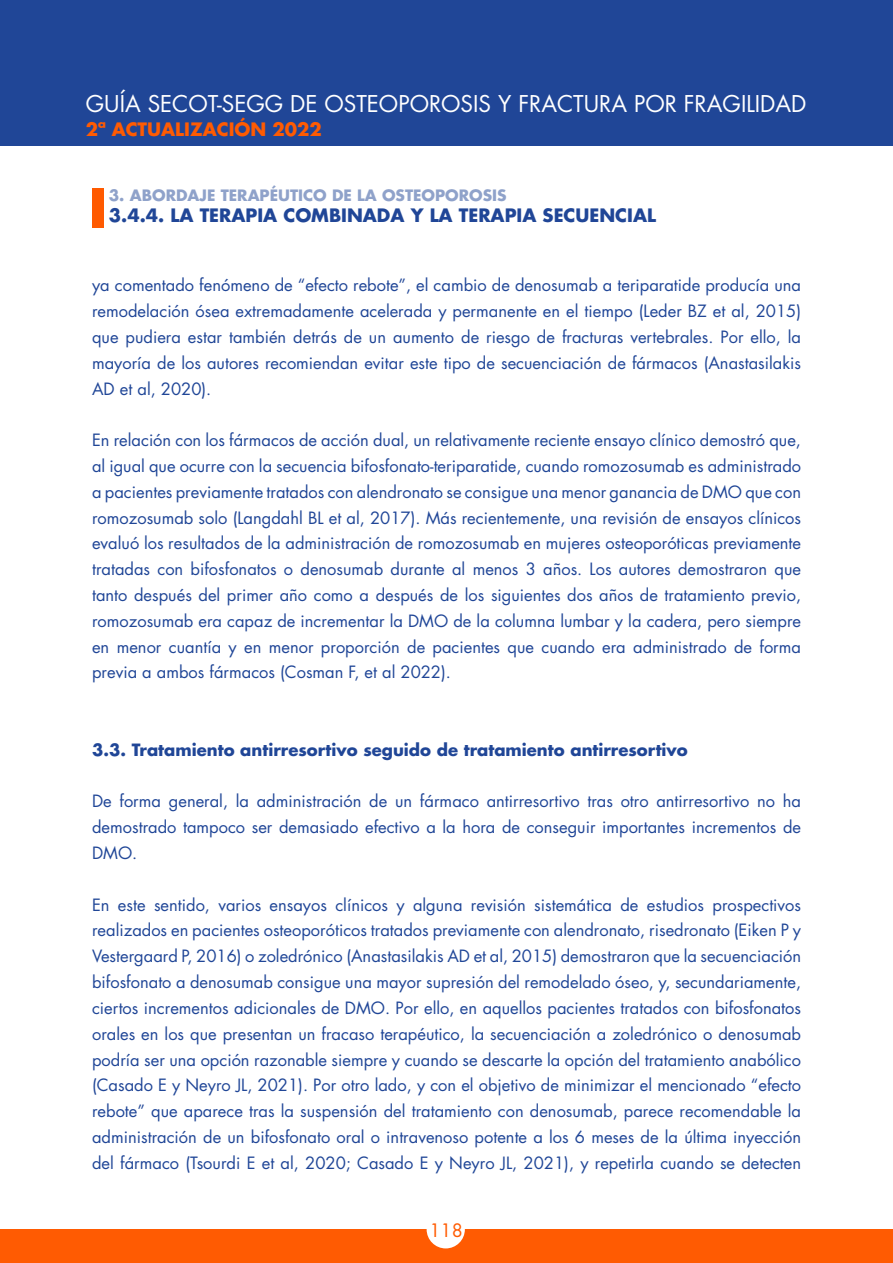
<style>
.page{position:relative;width:893px;height:1263px;background:#fff}
.page>*{position:absolute;margin:0;border:0;box-sizing:border-box;transform-origin:0 0}
.t1{font:22.5px "Futura Std";color:#fff}
.t2{font:700 18px "Futura Std";color:#204697}
.t3{font:700 18px "Futura Std";color:#ff5b02}
.t4{font:18px "Futura Std";color:#ff5b02}
.t5{font:16.5px/25.8px "Futura Std";color:#204697;text-align:justify}
.t6{font:700 16.5px "Futura Std";color:#204697}
.t7{font:700 15.3px "Futura Std";color:#8fa2ca}
</style>
<div class="page">
<div style="left:92px;top:188px;width:12px;height:40px;background:#ff5a00"></div>
<div style="left:0;top:1229px;width:893px;height:34px;background:#ff5b02"></div>
<div style="left:427px;top:1210px;width:38px;height:38px;background:#fff;border-radius:50%"></div>
<div style="left:1px;top:0;width:892px;height:145px;background:#204697"></div>
<h1 class="t1" style="left:86px;top:89px;width:722px">GUÍA SECOT-SEGG DE OSTEOPOROSIS Y FRACTURA POR FRAGILIDAD</h1>
<p class="t3" style="left:86px;top:117px;width:238px">2ª ACTUALIZACIÓN 2022</p>
<p class="t7" style="left:109px;top:185px;width:399px">3. ABORDAJE TERAPÉUTICO DE LA OSTEOPOROSIS</p>
<p class="t2" style="left:109px;top:203px;width:549px">3.4.4. LA TERAPIA COMBINADA Y LA TERAPIA SECUENCIAL</p>
<p class="t5" style="left:92px;top:272px;width:711px">ya comentado fenómeno de “efecto rebote”, el cambio de denosumab a teriparatide producía una remodelación ósea extremadamente acelerada y permanente en el tiempo (Leder BZ et al, 2015) que pudiera estar también detrás de un aumento de riesgo de fracturas vertebrales. Por ello, la mayoría de los autores recomiendan evitar este tipo de secuenciación de fármacos (Anastasilakis AD et al, 2020).</p>
<p class="t5" style="left:92px;top:427px;width:711px">En relación con los fármacos de acción dual, un relativamente reciente ensayo clínico demostró que, al igual que ocurre con la secuencia bifosfonato-teriparatide, cuando romozosumab es administrado a pacientes previamente tratados con alendronato se consigue una menor ganancia de DMO que con romozosumab solo (Langdahl BL et al, 2017). Más recientemente, una revisión de ensayos clínicos evaluó los resultados de la administración de romozosumab en mujeres osteoporóticas previamente tratadas con bifosfonatos o denosumab durante al menos 3 años. Los autores demostraron que tanto después del primer año como a después de los siguientes dos años de tratamiento previo, romozosumab era capaz de incrementar la DMO de la columna lumbar y la cadera, pero siempre en menor cuantía y en menor proporción de pacientes que cuando era administrado de forma previa a ambos fármacos (Cosman F, et al 2022).</p>
<p class="t6" style="left:92px;top:739px;width:597px">3.3. Tratamiento antirresortivo seguido de tratamiento antirresortivo</p>
<p class="t5" style="left:92px;top:789px;width:710px">De forma general, la administración de un fármaco antirresortivo tras otro antirresortivo no ha demostrado tampoco ser demasiado efectivo a la hora de conseguir importantes incrementos de DMO.</p>
<p class="t5" style="left:92px;top:892px;width:711px">En este sentido, varios ensayos clínicos y alguna revisión sistemática de estudios prospectivos realizados en pacientes osteoporóticos tratados previamente con alendronato, risedronato (Eiken P y Vestergaard P, 2016) o zoledrónico (Anastasilakis AD et al, 2015) demostraron que la secuenciación bifosfonato a denosumab consigue una mayor supresión del remodelado óseo, y, secundariamente, ciertos incrementos adicionales de DMO. Por ello, en aquellos pacientes tratados con bifosfonatos orales en los que presentan un fracaso terapéutico, la secuenciación a zoledrónico o denosumab podría ser una opción razonable siempre y cuando se descarte la opción del tratamiento anabólico (Casado E y Neyro JL, 2021). Por otro lado, y con el objetivo de minimizar el mencionado “efecto rebote” que aparece tras la suspensión del tratamiento con denosumab, parece recomendable la administración de un bifosfonato oral o intravenoso potente a los 6 meses de la última inyección del fármaco (Tsourdi E et al, 2020; Casado E y Neyro JL, 2021), y repetirla cuando se detecten</p>
<p class="t4" style="left:429px;top:1219px;width:35px">118</p>
</div>
